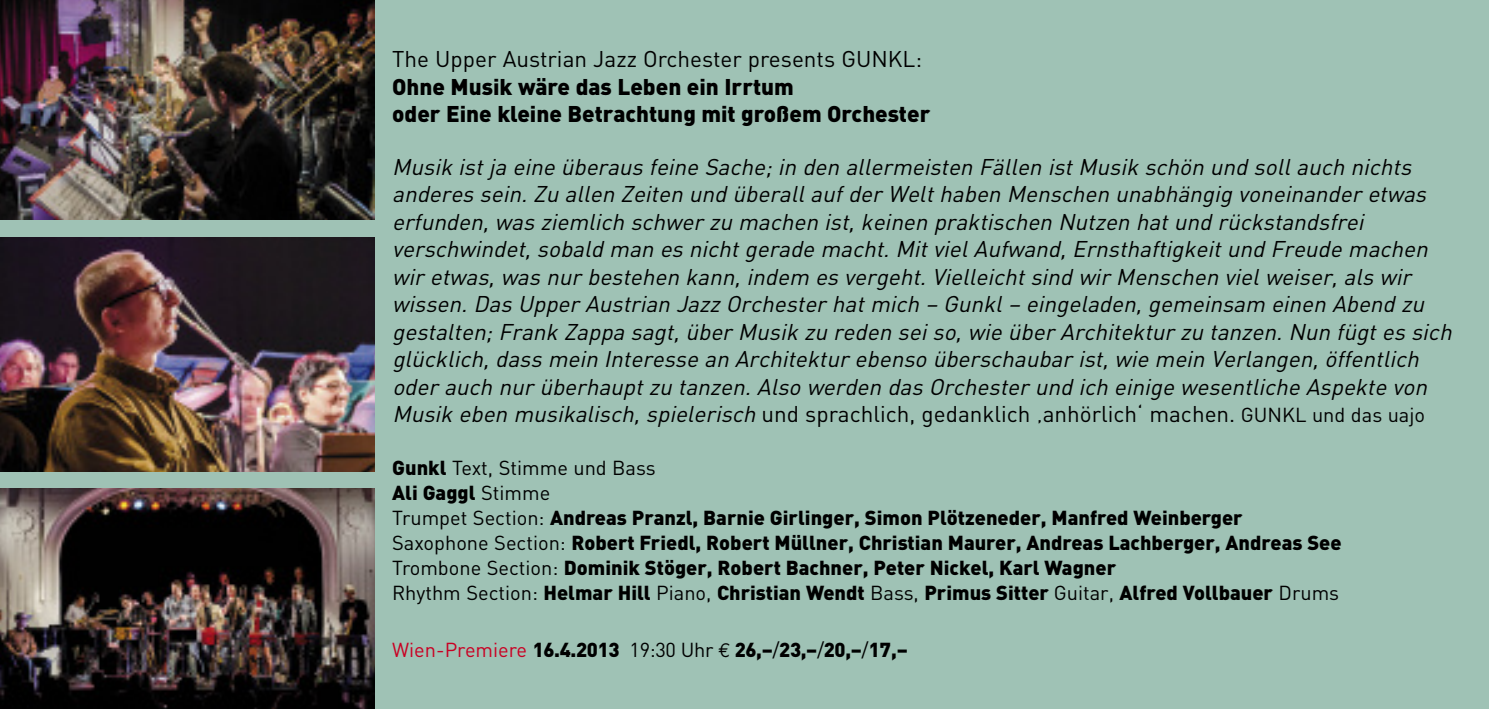
<style>
.page{position:relative;width:1489px;height:709px;background:#fff}
.page>*{position:absolute;margin:0;border:0;box-sizing:border-box;transform-origin:0 0}
.t1{font:italic 22.5px/27.5px "DIN";color:#000}
.t2{font:900 22.5px/27.5px "DIN";color:#000}
.t3{font:22.5px "DIN";color:#000}
.t4{font:900 20px/25px "DIN";color:#000}
.s1{font-style:normal}
.s2{font-style:normal;font-size:20px}
.s3{font-weight:400}
.s4{font-weight:400;color:#c90023}
.s5{font-family:"Euro Mono";font-weight:400}
</style>
<div class="page">
<div style="left:0;top:0;width:1488px;height:709px;background:#9fc2b5"></div>
<img style="left:0;top:0;width:374px;height:220px">
<img style="left:0;top:237px;width:374px;height:234px">
<img style="left:0;top:489px;width:374px;height:220px">
<p class="t3" style="left:392px;top:46px;width:531px">The Upper Austrian Jazz Orchester presents GUNKL:</p>
<p class="t2" style="left:392px;top:73px;width:539px">Ohne Musik wäre das Leben ein Irrtum<br>oder Eine kleine Betrachtung mit großem Orchester</p>
<p class="t1" style="left:392px;top:153px;width:1065px">Musik ist ja eine überaus feine Sache; in den allermeisten Fällen ist Musik schön und soll auch nichts anderes sein. Zu allen Zeiten und überall auf der Welt haben Menschen unabhängig voneinander etwas erfunden, was ziemlich schwer zu machen ist, keinen praktischen Nutzen hat und rückstandsfrei verschwindet, sobald man es nicht gerade macht. Mit viel Aufwand, Ernsthaftigkeit und Freude machen wir etwas, was nur bestehen kann, indem es vergeht. Vielleicht sind wir Menschen viel weiser, als wir wissen. Das Upper Austrian Jazz Orchester hat mich – Gunkl – eingeladen, gemeinsam einen Abend zu gestalten; Frank Zappa sagt, über Musik zu reden sei so, wie über Architektur zu tanzen. Nun fügt es sich glücklich, dass mein Interesse an Architektur ebenso überschaubar ist, wie mein Verlangen, öffentlich oder auch nur überhaupt zu tanzen. Also werden das Orchester und ich einige wesentliche Aspekte von Musikebenmusikalisch,spielerisch<span class="s1">und sprachlich, gedanklich ‚anhörlich‘ machen.</span> <span class="s2">GUNKL und das uajo</span></p>
<p class="t4" style="left:392px;top:455px;width:950px">Gunkl <span class="s3">Text, Stimme und Bass<br></span>Ali Gaggl <span class="s3">Stimme<br>Trumpet Section:</span> Andreas Pranzl, Barnie Girlinger, Simon Plötzeneder, Manfred Weinberger <span class="s3">Saxophone Section:</span> Robert Friedl, Robert Müllner, Christian Maurer, Andreas Lachberger, Andreas See <span class="s3">Trombone Section:</span> Dominik Stöger, Robert Bachner, Peter Nickel, Karl Wagner<br><span class="s3">Rhythm Section:</span> Helmar Hill <span class="s3">Piano,</span> Christian Wendt <span class="s3">Bass,</span> Primus Sitter <span class="s3">Guitar,</span> Alfred Vollbauer <span class="s3">Drums</span></p>
<p class="t4" style="left:392px;top:638px;width:517px"><span class="s4">Wien-Premiere</span> 16.4.2013 <span class="s3">19:30 Uhr</span> <span class="s5">€</span> 26,–<span class="s3">/</span>23,–<span class="s3">/</span>20,–<span class="s3">/</span>17,–</p>
</div>
